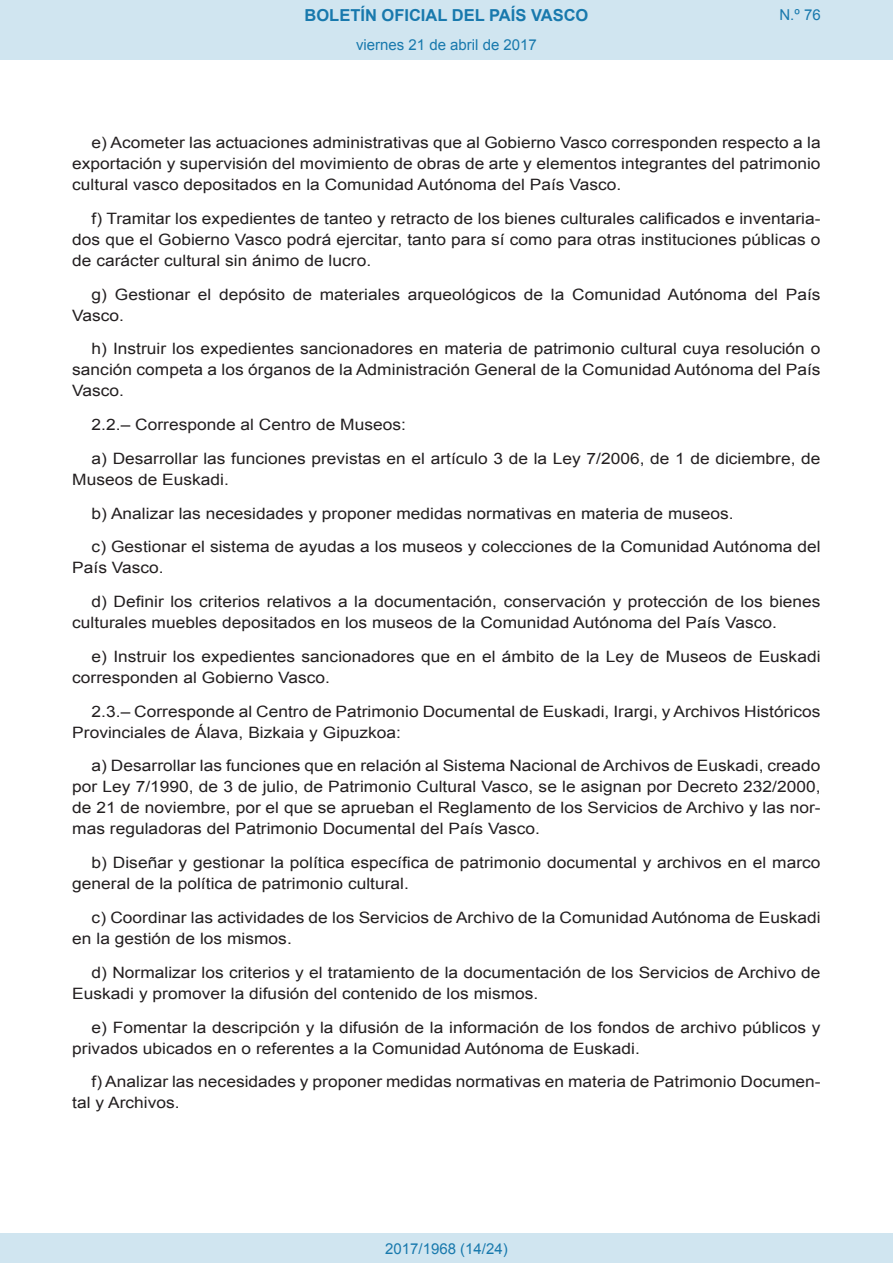
<style>
.page{position:relative;width:893px;height:1263px;background:#fff}
.page>*{position:absolute;margin:0;border:0;box-sizing:border-box;transform-origin:0 0}
.t1{font:700 16.5px "Arial";color:#1879ad}
.BOPVDetalle{font:15.6px/21px "Arial";color:#231f20;scale:1.11 1}
.Paginacion_Centro{font:15px "Arial";color:#1879ad}
</style>
<div class="page">
<div style="left:0;top:0;width:893px;height:60px;background:#d0e5f0"></div>
<div style="left:0;top:1233px;width:893px;height:30px;background:#d0e5f0"></div>
<p class="t1" style="left:305px;top:4px;width:285px">BOLETÍN OFICIAL DEL PAÍS VASCO</p>
<p class="Paginacion_Centro" style="left:356px;top:35px;width:182px">viernes 21 de abril de 2017</p>
<p class="Paginacion_Centro" style="left:779px;top:5px;width:43px">N.º 76</p>
<p class="BOPVDetalle" style="left:72px;top:132px;width:676px;text-align:justify;text-indent:19px">e) Acometer las actuaciones administrativas que al Gobierno Vasco corresponden respecto a la exportación y supervisión del movimiento de obras de arte y elementos integrantes del patrimonio cultural vasco depositados en la Comunidad Autónoma del País Vasco.</p>
<p class="BOPVDetalle" style="left:72px;top:208px;width:676px;text-align:justify;text-indent:19px">f) Tramitar los expedientes de tanteo y retracto de los bienes culturales calificados e inventaria&shy;dos que el Gobierno Vasco podrá ejercitar, tanto para sí como para otras instituciones públicas o de carácter cultural sin ánimo de lucro.</p>
<p class="BOPVDetalle" style="left:72px;top:284px;width:676px;text-indent:19px">g) Gestionar el depósito de materiales arqueológicos de la Comunidad Autónoma del País<br>Vasco.</p>
<p class="BOPVDetalle" style="left:72px;top:339px;width:676px;text-align:justify;text-indent:19px">h) Instruir los expedientes sancionadores en materia de patrimonio cultural cuya resolución o sanción competa a los órganos de la Administración General de la Comunidad Autónoma del País Vasco.</p>
<p class="BOPVDetalle" style="left:92px;top:414px;width:285px">2.2.– Corresponde al Centro de Museos:</p>
<p class="BOPVDetalle" style="left:72px;top:448px;width:676px;text-indent:19px">a) Desarrollar las funciones previstas en el artículo 3 de la Ley 7/2006, de 1 de diciembre, de<br>Museos de Euskadi.</p>
<p class="BOPVDetalle" style="left:92px;top:503px;width:580px">b) Analizar las necesidades y proponer medidas normativas en materia de museos.</p>
<p class="BOPVDetalle" style="left:72px;top:537px;width:676px;text-indent:19px">c) Gestionar el sistema de ayudas a los museos y colecciones de la Comunidad Autónoma del<br>País Vasco.</p>
<p class="BOPVDetalle" style="left:72px;top:591px;width:676px;text-indent:19px">d) Definir los criterios relativos a la documentación, conservación y protección de los bienes culturales muebles depositados en los museos de la Comunidad Autónoma del País Vasco.</p>
<p class="BOPVDetalle" style="left:72px;top:646px;width:676px;text-indent:19px">e) Instruir los expedientes sancionadores que en el ámbito de la Ley de Museos de Euskadi corresponden al Gobierno Vasco.</p>
<p class="BOPVDetalle" style="left:72px;top:701px;width:676px;text-indent:19px">2.3.– Corresponde al Centro de Patrimonio Documental de Euskadi, Irargi, y Archivos Históricos<br>Provinciales de Álava, Bizkaia y Gipuzkoa:</p>
<p class="BOPVDetalle" style="left:72px;top:756px;width:676px;text-align:justify;text-indent:19px">a) Desarrollar las funciones que en relación al Sistema Nacional de Archivos de Euskadi, creado por Ley 7/1990, de 3 de julio, de Patrimonio Cultural Vasco, se le asignan por Decreto 232/2000, de 21 de noviembre, por el que se aprueban el Reglamento de los Servicios de Archivo y las nor&shy;mas reguladoras del Patrimonio Documental del País Vasco.</p>
<p class="BOPVDetalle" style="left:72px;top:852px;width:675px;text-indent:19px">b) Diseñar y gestionar la política específica de patrimonio documental y archivos en el marco general de la política de patrimonio cultural.</p>
<p class="BOPVDetalle" style="left:72px;top:907px;width:676px;text-indent:19px">c) Coordinar las actividades de los Servicios de Archivo de la Comunidad Autónoma de Euskadi en la gestión de los mismos.</p>
<p class="BOPVDetalle" style="left:72px;top:962px;width:676px;text-indent:19px">d) Normalizar los criterios y el tratamiento de la documentación de los Servicios de Archivo de<br>Euskadi y promover la difusión del contenido de los mismos.</p>
<p class="BOPVDetalle" style="left:72px;top:1017px;width:676px;text-indent:19px">e) Fomentar la descripción y la difusión de la información de los fondos de archivo públicos y privados ubicados en o referentes a la Comunidad Autónoma de Euskadi.</p>
<p class="BOPVDetalle" style="left:72px;top:1071px;width:676px;text-indent:19px">f) Analizar las necesidades y proponer medidas normativas en materia de Patrimonio Documen&shy;tal y Archivos.</p>
<p class="Paginacion_Centro" style="left:385px;top:1238px;width:124px">2017/1968 (14/24)</p>
</div>
